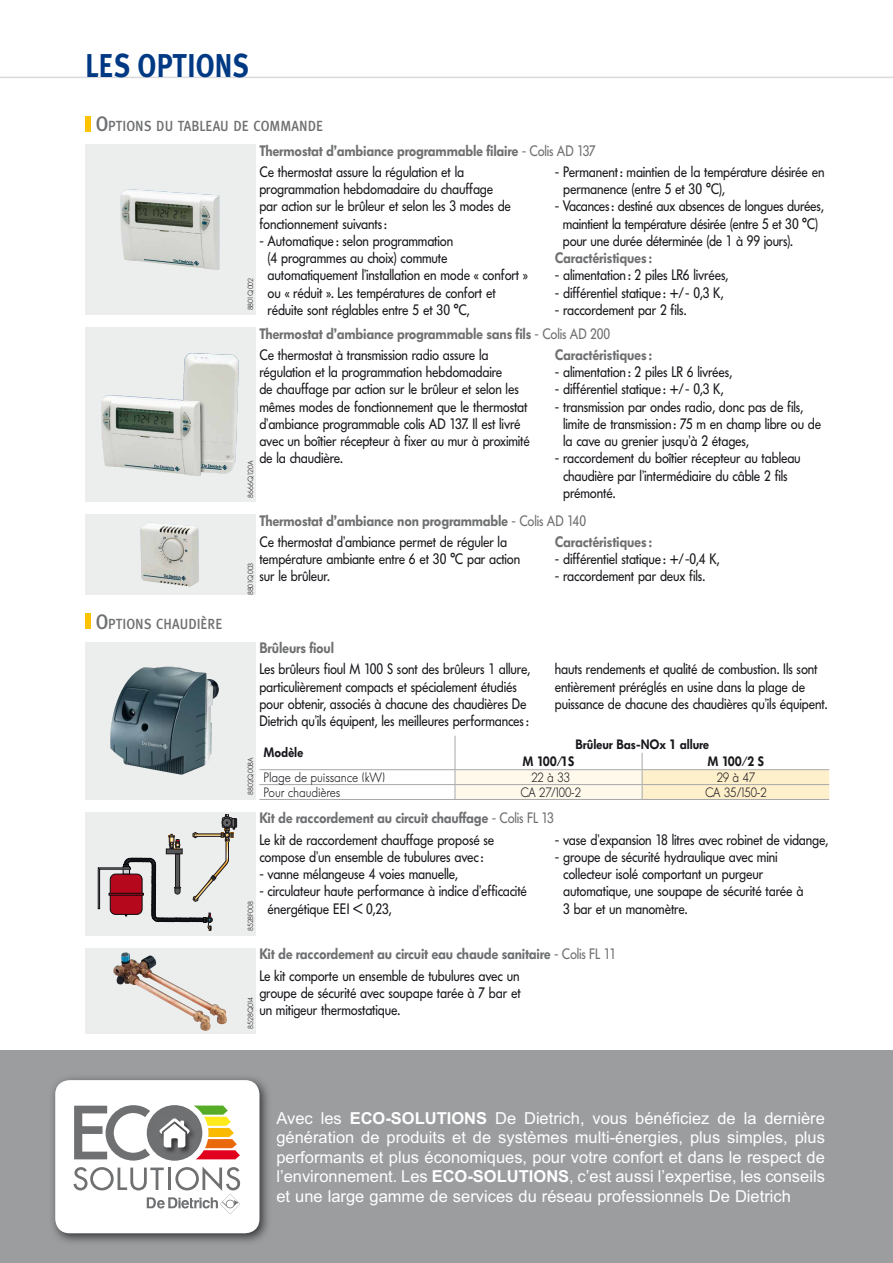
<style>
.page{position:relative;width:893px;height:1263px;background:#fff}
.page>*{position:absolute;margin:0;border:0;box-sizing:border-box;transform-origin:0 0}
.t1{font:33px "Meta Plus Bold Caps";color:#003983;scale:.85 1}
.t2{font:16.5px/19.5px "Arial";color:#fff;text-align:justify}
.t3{font:15px/17.2px "Futura BQ";letter-spacing:-.01em;color:#1a171c;scale:.9 1}
.t4{font:600 15px "Futura BQ";letter-spacing:-.015em;color:#6f7072;scale:.9 1}
.t5{font:500 14.7px "Meta Plus";color:#6f7072;scale:.9 1}
.t6{font:300 13.5px "Futura BQ";letter-spacing:-.01em;color:#1a171c;scale:.9 1}
.t7{font:600 13.5px "Futura BQ";letter-spacing:-.01em;color:#1a171c;scale:.9 1}
.t8{font:300 7.5px "Futura BQ";color:#1a171c}
.s1{font-size:21px}
.s2{font-weight:400}
.s3{font-weight:700}
</style>
<div class="page">
<hr style="left:0;top:77px;width:893px;height:1px;background:#d9dadb">
<div style="left:85px;top:116px;width:5px;height:15px;background:#fdc300"></div>
<div style="left:85px;top:145px;width:170px;height:170px;background:#eceded"></div>
<img style="left:121px;top:189px;width:99px;height:81px">
<div style="left:85px;top:327px;width:170px;height:175px;background:#eceded"></div>
<img style="left:101px;top:353px;width:132px;height:123px">
<div style="left:85px;top:514px;width:170px;height:81px;background:#eceded"></div>
<img style="left:140px;top:523px;width:59px;height:64px">
<div style="left:85px;top:613px;width:5px;height:16px;background:#fdc300"></div>
<div style="left:85px;top:642px;width:170px;height:157px;background:#eceded"></div>
<img style="left:110px;top:667px;width:109px;height:108px">
<hr style="left:259px;top:769px;width:383px;height:1px;background:#a7a8aa">
<hr style="left:259px;top:784px;width:383px;height:1px;background:#a7a8aa">
<hr style="left:259px;top:799px;width:383px;height:1px;background:#a7a8aa">
<hr style="left:642px;top:799px;width:187px;height:1px;background:#a7a8aa">
<svg style="left:455px;top:736px;width:374px;height:63px"></svg>
<div style="left:85px;top:812px;width:170px;height:123px;background:#eceded"></div>
<svg style="left:97px;top:815px;width:140px;height:115px"></svg>
<div style="left:85px;top:948px;width:170px;height:85px;background:#eceded"></div>
<img style="left:113px;top:952px;width:114px;height:79px">
<div style="left:0;top:1050px;width:893px;height:213px;background:#9c9d9f"></div>
<img style="left:52px;top:1077px;width:216px;height:166px">
<div style="left:55px;top:1080px;width:204px;height:153px;background:#fff;border-radius:14px"></div>
<svg style="left:74px;top:1105px;width:76px;height:55px"></svg>
<svg style="left:73px;top:1166px;width:167px;height:48px"></svg>
<div style="left:147px;top:1105px;width:55px;height:56px;background:#6f7072;border-radius:50%"></div>
<svg style="left:159px;top:1105px;width:81px;height:54px"></svg>
<h1 class="t1" style="left:85px;top:54px;width:195px">LES OPTIONS</h1>
<p class="t5" style="left:96px;top:121px;width:254px"><span class="s1">O</span>PTIONS DU TABLEAU DE COMMANDE</p>
<p class="t4" style="left:259px;top:144px;width:376px">Thermostat d’ambiance programmable filaire <span class="s2">- Colis AD 137</span></p>
<p class="t3" style="left:259px;top:164px;width:281px">Ce thermostat assure la régulation et la programmation hebdomadaire du chauffage par action sur le brûleur et selon les 3 modes de fonctionnement suivants :</p>
<p class="t3" style="left:268px;top:233px;width:291px;text-indent:-8px">- Automatique : selon programmation<br>(4 programmes au choix) commute automatiquement l’installation en mode « confort » ou « réduit ». Les températures de confort et réduite sont réglables entre 5 et 30 °C,</p>
<p class="t8" style="left:247px;top:310px;width:34px;rotate:-90deg">8801Q002</p>
<p class="t3" style="left:563px;top:164px;width:292px;text-indent:-8px">- Permanent : maintien de la température désirée en permanence (entre 5 et 30 °C),</p>
<p class="t3" style="left:563px;top:199px;width:291px;text-indent:-8px">- Vacances : destiné aux absences de longues durées, maintient la température désirée (entre 5 et 30 °C) pour une durée déterminée (de 1 à 99 jours).</p>
<p class="t4" style="left:555px;top:252px;width:110px">Caractéristiques :</p>
<p class="t3" style="left:555px;top:268px;width:194px">- alimentation : 2 piles LR6 livrées,</p>
<p class="t3" style="left:555px;top:285px;width:189px">- différentiel statique : +/- 0,3 K,</p>
<p class="t3" style="left:555px;top:302px;width:148px">- raccordement par 2 fils.</p>
<p class="t4" style="left:259px;top:327px;width:391px">Thermostat d’ambiance programmable sans fils <span class="s2">- Colis AD 200</span></p>
<p class="t3" style="left:259px;top:347px;width:302px">Ce thermostat à transmission radio assure la régulation et la programmation hebdomadaire<br>de chauffage par action sur le brûleur et selon les mêmes modes de fonctionnement que le thermostat d’ambiance programmable colis AD 137. Il est livré avec un boîtier récepteur à fixer au mur à proximité de la chaudière.</p>
<p class="t4" style="left:555px;top:348px;width:110px">Caractéristiques :</p>
<p class="t3" style="left:555px;top:364px;width:199px">- alimentation : 2 piles LR 6 livrées,</p>
<p class="t3" style="left:555px;top:382px;width:189px">- différentiel statique : +/- 0,3 K,</p>
<p class="t3" style="left:563px;top:399px;width:288px;text-indent:-8px">- transmission par ondes radio, donc pas de fils, limite de transmission : 75 m en champ libre ou de la cave au grenier jusqu’à 2 étages,</p>
<p class="t3" style="left:563px;top:451px;width:265px;text-indent:-8px">- raccordement du boîtier récepteur au tableau chaudière par l’intermédiaire du câble 2 fils prémonté.</p>
<p class="t8" style="left:247px;top:497px;width:39px;rotate:-90deg">8666Q120A</p>
<p class="t4" style="left:259px;top:514px;width:365px">Thermostat d’ambiance non programmable <span class="s2">- Colis AD 140</span></p>
<p class="t5" style="left:96px;top:619px;width:142px"><span class="s1">O</span>PTIONS CHAUDIÈRE</p>
<p class="t3" style="left:259px;top:534px;width:291px">Ce thermostat d’ambiance permet de réguler la température ambiante entre 6 et 30 °C par action sur le brûleur.</p>
<p class="t4" style="left:555px;top:535px;width:110px">Caractéristiques :</p>
<p class="t3" style="left:555px;top:551px;width:185px">- différentiel statique : +/-0,4 K,</p>
<p class="t3" style="left:555px;top:569px;width:169px">- raccordement par deux fils.</p>
<p class="t8" style="left:247px;top:595px;width:34px;rotate:-90deg">8801Q003</p>
<p class="t4" style="left:259px;top:642px;width:85px">Brûleurs fioul</p>
<p class="t3" style="left:259px;top:662px;width:302px">Les brûleurs fioul M 100 S sont des brûleurs 1 allure, particulièrement compacts et spécialement étudiés pour obtenir, associés à chacune des chaudières De Dietrich qu’ils équipent, les meilleures performances :</p>
<p class="t3" style="left:555px;top:662px;width:305px">hauts rendements et qualité de combustion. Ils sont entièrement préréglés en usine dans la plage de puissance de chacune des chaudières qu’ils équipent.</p>
<p class="t7" style="left:264px;top:747px;width:46px">Modèle</p>
<p class="t7" style="left:575px;top:739px;width:150px">Brûleur Bas-NOx 1 allure</p>
<p class="t7" style="left:523px;top:756px;width:59px">M 100/1S</p>
<p class="t7" style="left:707px;top:756px;width:64px">M 100/2 S</p>
<p class="t8" style="left:247px;top:795px;width:40px;rotate:-90deg">8802Q008A</p>
<p class="t6" style="left:264px;top:771px;width:137px">Plage de puissance (kW)</p>
<p class="t6" style="left:531px;top:771px;width:44px">22 à 33</p>
<p class="t6" style="left:717px;top:771px;width:44px">29 à 47</p>
<p class="t6" style="left:264px;top:786px;width:87px">Pour chaudières</p>
<p class="t6" style="left:520px;top:786px;width:69px">CA 27/100-2</p>
<p class="t6" style="left:705px;top:786px;width:70px">CA 35/150-2</p>
<p class="t4" style="left:259px;top:812px;width:329px">Kit de raccordement au circuit chauffage <span class="s2">- Colis FL 13</span></p>
<p class="t3" style="left:259px;top:832px;width:263px">Le kit de raccordement chauffage proposé se compose d’un ensemble de tubulures avec :</p>
<p class="t3" style="left:259px;top:866px;width:222px">- vanne mélangeuse 4 voies manuelle,</p>
<p class="t3" style="left:268px;top:884px;width:290px;text-indent:-8px">- circulateur haute performance à indice d’efficacité énergétique EEI &lt; 0,23,</p>
<p class="t8" style="left:247px;top:931px;width:32px;rotate:-90deg">8528F008</p>
<p class="t3" style="left:555px;top:832px;width:305px">- vase d’expansion 18 litres avec robinet de vidange,</p>
<p class="t3" style="left:563px;top:849px;width:268px;text-indent:-8px">- groupe de sécurité hydraulique avec mini collecteur isolé comportant un purgeur automatique, une soupape de sécurité tarée à 3 bar et un manomètre.</p>
<p class="t4" style="left:259px;top:948px;width:398px">Kit de raccordement au circuit eau chaude sanitaire <span class="s2">- Colis FL 11</span></p>
<p class="t3" style="left:259px;top:968px;width:292px;text-align:justify">Le kit comporte un ensemble de tubulures avec un groupe de sécurité avec soupape tarée à 7 bar et un mitigeur thermostatique.</p>
<p class="t8" style="left:247px;top:1029px;width:33px;rotate:-90deg">8528Q014</p>
<p class="t2" style="left:276px;top:1110px;width:550px">Avec les <span class="s3">ECO-SOLUTIONS</span> De Dietrich, vous bénéficiez de la dernière génération de produits et de systèmes multi-énergies, plus simples, plus performants et plus économiques, pour votre confort et dans le respect de l’environnement. Les <span class="s3">ECO-SOLUTIONS</span>, c’est aussi l’expertise, les conseils et une large gamme de services du réseau professionnels De Dietrich</p>
</div>
